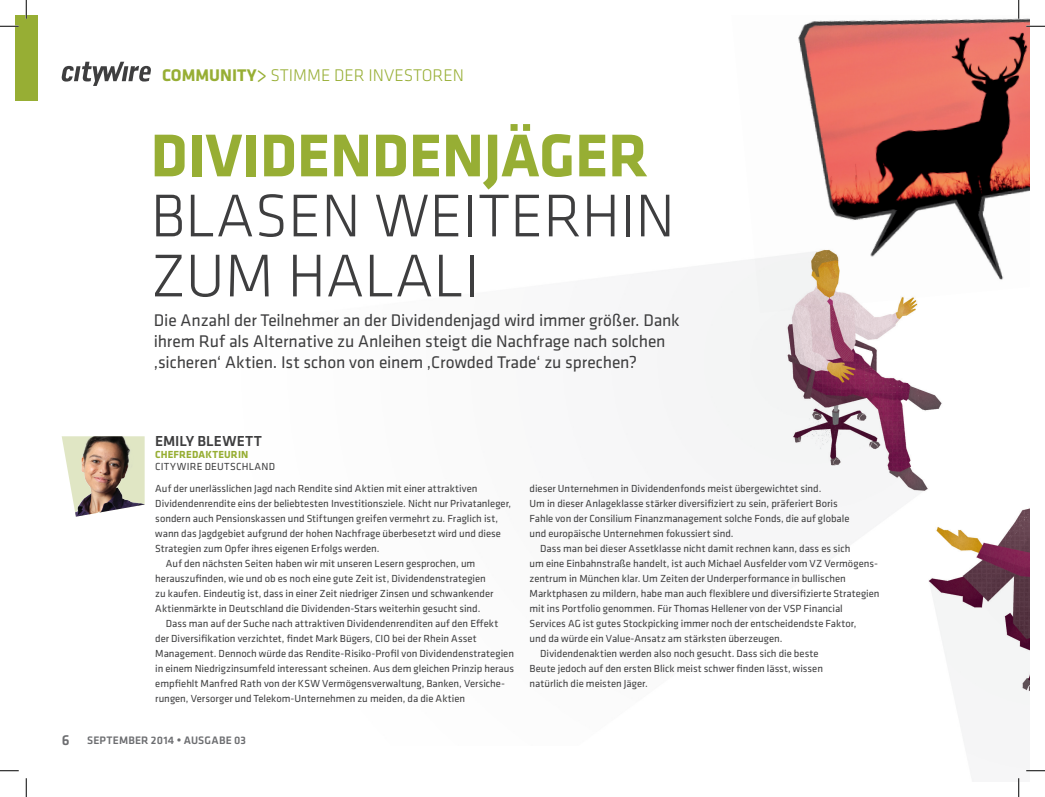
<style>
.page{position:relative;width:1045px;height:797px;background:#fff}
.page>*{position:absolute;margin:0;border:0;box-sizing:border-box;transform-origin:0 0}
.Headline_-_50pt_-_li{font:300 62.5px "Klavika";color:#3e3e3f}
.Headline_-_50pt_-_bo{font:700 62.5px "Klavika";color:#97ae34}
.Standfirst{font:17.5px/21px "Klavika";letter-spacing:-.01em;color:#3e3e3f}
.t1{font:300 17.5px "Klavika";color:#97ae34}
.Name_-_12pt{font:500 15px "Klavika";letter-spacing:.005em;color:#3e3e3f}
.Folio{font:500 11.25px "Klavika";letter-spacing:.015em;color:#6c6d70}
.Body_copy_indent{font:10.62px/15px "Klavika";color:#3e3e3f}
.Body_copy_flush_left{font:10.62px/15px "Klavika";color:#3e3e3f}
.Company_-_3rd_line{font:10.62px "Klavika";letter-spacing:.03em;color:#3e3e3f}
.Job_title_-_8_5pt{font:700 10.62px "Klavika";letter-spacing:.015em;color:#97ae34}
.s1{font-weight:700}
.s2{font-weight:400;font-size:23.75px}
.s3{font-size:15px}
.s4{font-size:12.5px}
</style>
<div class="page">
<div style="left:16px;top:16px;width:22px;height:85px;background:#97ae34"></div>
<img style="left:966px;top:508px;width:63px;height:273px">
<img style="left:62px;top:436px;width:46px;height:80px">
<img style="left:798px;top:16px;width:231px;height:195px">
<img style="left:108px;top:211px;width:902px;height:534px">
<svg style="left:61px;top:62px;width:90px;height:24px"></svg>
<svg style="left:0;top:25px;width:19px;height:2px"></svg>
<svg style="left:1026px;top:25px;width:19px;height:2px"></svg>
<svg style="left:0;top:770px;width:19px;height:1px"></svg>
<svg style="left:1026px;top:770px;width:19px;height:1px"></svg>
<svg style="left:25px;top:0;width:2px;height:19px"></svg>
<svg style="left:25px;top:778px;width:2px;height:19px"></svg>
<svg style="left:1018px;top:0;width:1px;height:19px"></svg>
<svg style="left:1018px;top:778px;width:1px;height:19px"></svg>
<h2 class="t1" style="left:162px;top:65px;width:303px"><span class="s1">COMMUNITY</span><span class="s2">&gt;</span> STIMME DER INVESTOREN</h2>
<p class="Headline_-_50pt_-_bo" style="left:151px;top:110px;width:499px">DIVIDENDENJÄGER</p>
<p class="Headline_-_50pt_-_li" style="left:151px;top:178px;width:526px">BLASEN WEITERHIN</p>
<p class="Headline_-_50pt_-_li" style="left:151px;top:238px;width:330px">ZUM HALALI</p>
<p class="Standfirst" style="left:154px;top:309px;width:527px">Die Anzahl der Teilnehmer an der Dividendenjagd wird immer größer. Dank ihrem Ruf als Alternative zu Anleihen steigt die Nachfrage nach solchen ‚sicheren‘ Aktien. Ist schon von einem ‚Crowded Trade‘ zu sprechen?</p>
<p class="Name_-_12pt" style="left:155px;top:431px;width:109px">EMILY BLEWETT</p>
<p class="Job_title_-_8_5pt" style="left:155px;top:447px;width:95px">CHEFREDAKTEURIN</p>
<p class="Company_-_3rd_line" style="left:155px;top:460px;width:121px">CITYWIRE DEUTSCHLAND</p>
<p class="Body_copy_flush_left" style="left:155px;top:480px;width:357px">Auf der unerlässlichen Jagd nach Rendite sind Aktien mit einer attraktiven Dividendenrendite eins der beliebtesten Investitionsziele. Nicht nur Privatanleger, sondern auch Pensionskassen und Stiftungen greifen vermehrt zu. Fraglich ist, wann das Jagdgebiet aufgrund der hohen Nachfrage überbesetzt wird und diese Strategien zum Opfer ihres eigenen Erfolgs werden.</p>
<p class="Body_copy_indent" style="left:155px;top:555px;width:339px;text-indent:11px">Auf den nächsten Seiten haben wir mit unseren Lesern gesprochen, um herauszufinden, wie und ob es noch eine gute Zeit ist, Dividendenstrategien zu kaufen. Eindeutig ist, dass in einer Zeit niedriger Zinsen und schwankender Aktienmärkte in Deutschland die Dividenden-Stars weiterhin gesucht sind.</p>
<p class="Body_copy_indent" style="left:155px;top:615px;width:360px;text-indent:11px">Dass man auf der Suche nach attraktiven Dividendenrenditen auf den Effekt der Diversifikation verzichtet, findet Mark Bügers, CIO bei der Rhein Asset Management. Dennoch würde das Rendite-Risiko-Profil von Dividendenstrategien in einem Niedrigzinsumfeld interessant scheinen. Aus dem gleichen Prinzip heraus empfiehlt Manfred Rath von der KSW Vermögensverwaltung, Banken, Versiche&shy;rungen, Versorger und Telekom-Unternehmen zu meiden, da die Aktien</p>
<p class="Folio" style="left:62px;top:732px;width:186px"><span class="s3">6</span> SEPTEMBER 2014 <span class="s4">•</span> AUSGABE 03</p>
<p class="Body_copy_indent" style="left:529px;top:480px;width:321px">dieser Unternehmen in Dividendenfonds meist übergewichtet sind.<br>Um in dieser Anlageklasse stärker diversifiziert zu sein, präferiert Boris Fahle von der Consilium Finanzmanagement solche Fonds, die auf globale und europäische Unternehmen fokussiert sind.</p>
<p class="Body_copy_indent" style="left:529px;top:540px;width:351px;text-indent:11px">Dass man bei dieser Assetklasse nicht damit rechnen kann, dass es sich<br>um eine Einbahnstraße handelt, ist auch Michael Ausfelder vom VZ Vermögens&shy;zentrum in München klar. Um Zeiten der Underperformance in bullischen Marktphasen zu mildern, habe man auch flexiblere und diversifizierte Strategien mit ins Portfolio genommen. Für Thomas Hellener von der VSP Financial Services AG ist gutes Stockpicking immer noch der entscheidendste Faktor,<br>und da würde ein Value-Ansatz am stärksten überzeugen.</p>
<p class="Body_copy_indent" style="left:529px;top:645px;width:295px;text-indent:11px">Dividendenaktien werden also noch gesucht. Dass sich die beste<br>Beute jedoch auf den ersten Blick meist schwer finden lässt, wissen natürlich die meisten Jäger.</p>
</div>
